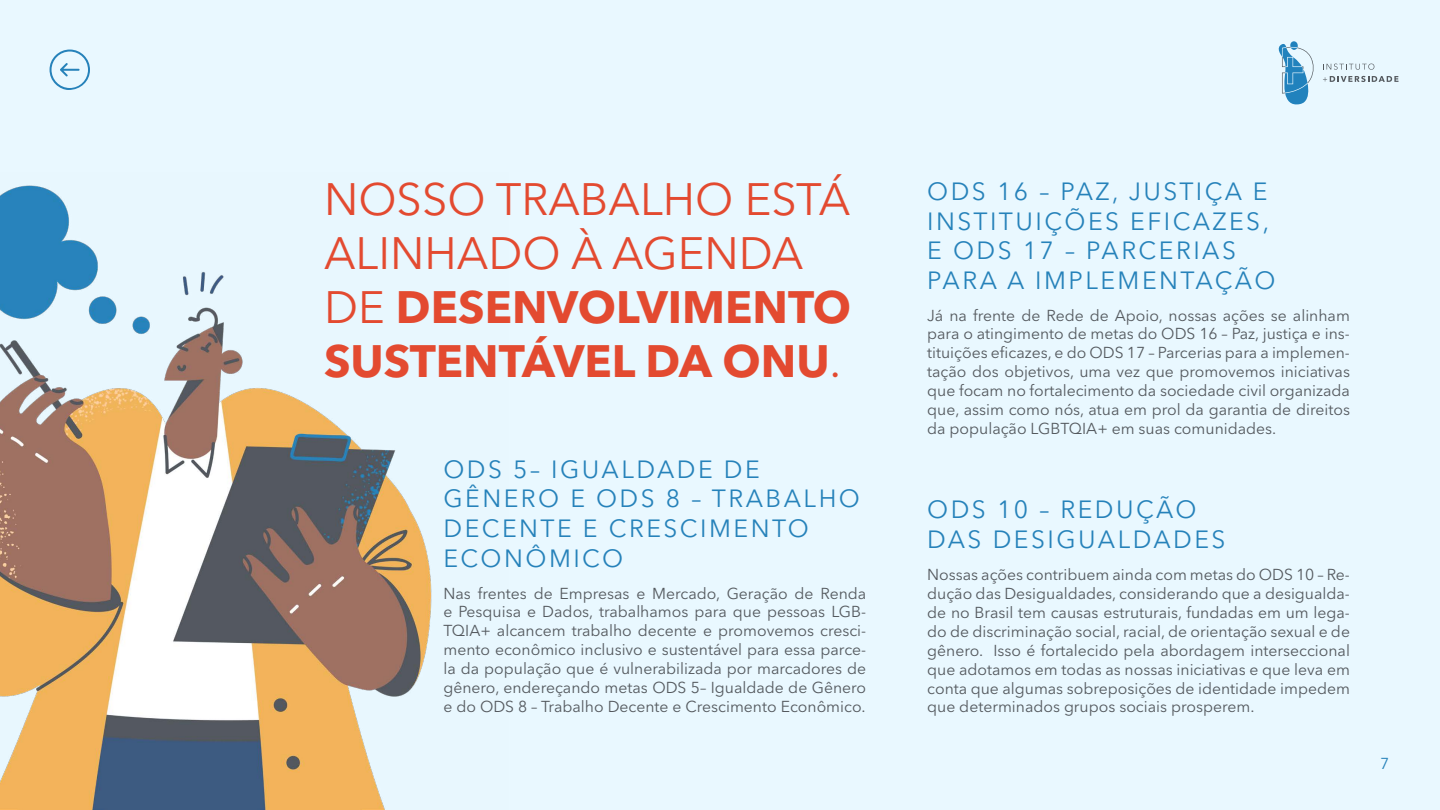
<style>
.page{position:relative;width:1440px;height:810px;background:#e9f8ff}
.page>*{position:absolute;margin:0;border:0;box-sizing:border-box;transform-origin:0 0}
.t1{font:45px/54px "Avenir Next LT Pro";color:#e34a30}
.t2{font:24.75px/29.7px "Avenir Next LT Pro";letter-spacing:.1em;color:#2682ba}
.t3{font:15.75px/18.9px "Avenir Next LT Pro";color:#54595e;text-align:justify}
.t4{font:15.75px "Avenir Next LT Pro";color:#2682ba}
.s1{font-weight:700}
</style>
<div class="page">
<svg style="left:1323px;top:76px;width:76px;height:6px"></svg>
<svg style="left:1323px;top:64px;width:51px;height:6px"></svg>
<svg style="left:1278px;top:41px;width:36px;height:64px"></svg>
<svg style="left:49px;top:49px;width:41px;height:41px"></svg>
<img style="left:0;top:185px;width:432px;height:625px">
<h2 class="t1" style="left:324px;top:172px;width:529px">NOSSO TRABALHO ESTÁ<br>ALINHADO À AGENDA<br>DE <span class="s1">DESENVOLVIMENTO<br>SUSTENTÁVEL DA ONU</span>.</h2>
<h3 class="t2" style="left:443px;top:454px;width:418px">ODS 5– IGUALDADE DE<br>GÊNERO E ODS 8 – TRABALHO<br>DECENTE E CRESCIMENTO<br>ECONÔMICO</h3>
<p class="t3" style="left:443px;top:584px;width:424px">Nas frentes de Empresas e Mercado, Geração de Renda e Pesquisa e Dados, trabalhamos para que pessoas LGB-TQIA+ alcancem trabalho decente e promovemos cresci&shy;mento econômico inclusivo e sustentável para essa parce&shy;la da população que é vulnerabilizada por marcadores de gênero, endereçando metas ODS 5– Igualdade de Gênero e do ODS 8 – Trabalho Decente e Crescimento Econômico.</p>
<h3 class="t2" style="left:927px;top:176px;width:350px">ODS 16 – PAZ, JUSTIÇA E<br>INSTITUIÇÕES EFICAZES,<br>E ODS 17 – PARCERIAS<br>PARA A IMPLEMENTAÇÃO</h3>
<p class="t3" style="left:927px;top:306px;width:424px">Já na frente de Rede de Apoio, nossas ações se alinham para o atingimento de metas do ODS 16 – Paz, justiça e ins&shy;tituições eficazes, e do ODS 17 – Parcerias para a implemen&shy;tação dos objetivos, uma vez que promovemos iniciativas que focam no fortalecimento da sociedade civil organizada que, assim como nós, atua em prol da garantia de direitos da população LGBTQIA+ em suas comunidades.</p>
<h3 class="t2" style="left:927px;top:495px;width:300px">ODS 10 – REDUÇÃO<br>DAS DESIGUALDADES</h3>
<p class="t3" style="left:927px;top:565px;width:424px">Nossas ações contribuem ainda com metas do ODS 10 – Re&shy;dução das Desigualdades, considerando que a desigualda&shy;de no Brasil tem causas estruturais, fundadas em um lega&shy;do de discriminação social, racial, de orientação sexual e de gênero. Isso é fortalecido pela abordagem interseccional que adotamos em todas as nossas iniciativas e que leva em conta que algumas sobreposições de identidade impedem que determinados grupos sociais prosperem.</p>
<p class="t4" style="left:1380px;top:755px;width:11px">7</p>
</div>
